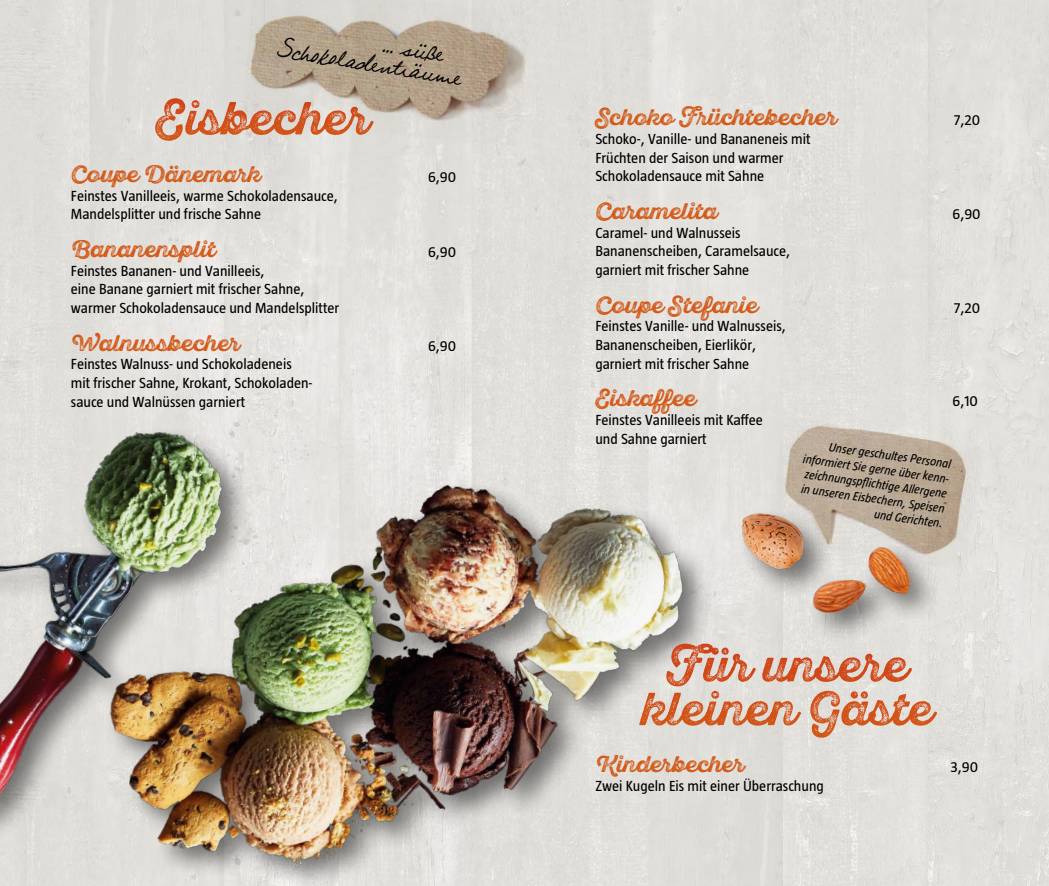
<style>
.page{position:relative;width:1049px;height:886px;background:#e2dfdb}
.page>*{position:absolute;margin:0;border:0;box-sizing:border-box;transform-origin:0 0}
.t1{font:26.25px/20.6px "Larissa Handwriting";color:#000}
.t2{font:22.5px "Sant Elia Rough Bold Thr";color:#d35917}
.t3{font:15px/18.8px "Taz";color:#000}
.t4{font:italic 12.5px/15px "Taz";color:#000;text-align:right}
</style>
<div class="page">
<img style="left:0;top:349px;width:718px;height:537px">
<img style="left:241px;top:0;width:290px;height:147px">
<img style="left:765px;top:416px;width:219px;height:154px">
<svg style="left:639px;top:693px;width:32px;height:32px"></svg>
<svg style="left:671px;top:643px;width:42px;height:24px"></svg>
<svg style="left:155px;top:98px;width:30px;height:43px"></svg>
<img style="left:732px;top:457px;width:159px;height:159px">
<img style="left:800px;top:499px;width:159px;height:159px">
<h1 class="t1" style="left:283px;top:17px;width:187px;text-indent:104px;rotate:9deg">… süße<br>Schokoladenträume</h1>
<h2 class="t2" style="left:71px;top:161px;width:191px">Coupe Dänemark</h2>
<p class="t3" style="left:428px;top:167px;width:30px">6,90</p>
<p class="t3" style="left:71px;top:186px;width:269px">Feinstes Vanilleeis, warme Schokoladensauce,<br>Mandelsplitter und frische Sahne</p>
<h2 class="t2" style="left:71px;top:236px;width:146px">Bananensplit</h2>
<p class="t3" style="left:428px;top:242px;width:30px">6,90</p>
<p class="t3" style="left:71px;top:261px;width:270px">Feinstes Bananen- und Vanilleeis,<br>eine Banane garniert mit frischer Sahne, warmer Schokoladensauce und Mandelsplitter</p>
<h2 class="t2" style="left:71px;top:330px;width:170px">Walnussbecher</h2>
<p class="t3" style="left:428px;top:336px;width:30px">6,90</p>
<p class="t3" style="left:71px;top:355px;width:243px">Feinstes Walnuss- und Schokoladeneis mit frischer Sahne, Krokant, Schokoladen&shy;sauce und Walnüssen garniert</p>
<h2 class="t2" style="left:595px;top:104px;width:243px">Schoko Früchtebecher</h2>
<p class="t3" style="left:954px;top:110px;width:28px">7,20</p>
<p class="t3" style="left:595px;top:129px;width:217px">Schoko-, Vanille- und Bananeneis mit<br>Früchten der Saison und warmer<br>Schokoladensauce mit Sahne</p>
<h2 class="t2" style="left:595px;top:198px;width:123px">Caramelita</h2>
<p class="t3" style="left:952px;top:204px;width:30px">6,90</p>
<p class="t3" style="left:595px;top:223px;width:196px">Caramel- und Walnusseis<br>Bananenscheiben, Caramelsauce, garniert mit frischer Sahne</p>
<h2 class="t2" style="left:595px;top:292px;width:164px">Coupe Stefanie</h2>
<p class="t3" style="left:954px;top:298px;width:28px">7,20</p>
<p class="t3" style="left:595px;top:317px;width:192px">Feinstes Vanille- und Walnusseis,<br>Bananenscheiben, Eierlikör, garniert mit frischer Sahne</p>
<h2 class="t2" style="left:595px;top:385px;width:102px">Eiskaffee</h2>
<p class="t3" style="left:952px;top:392px;width:27px">6,10</p>
<p class="t3" style="left:595px;top:410px;width:169px">Feinstes Vanilleeis mit Kaffee und Sahne garniert</p>
<p class="t4" style="left:806px;top:436px;width:152px;rotate:8deg">Unser geschultes Personal informiert Sie gerne über kenn&shy;zeichnungspfl ichtige Allergene in unseren Eisbechern, Speisen und Gerichten.</p>
<h2 class="t2" style="left:595px;top:751px;width:150px">Kinderbecher</h2>
<p class="t3" style="left:950px;top:758px;width:29px">3,90</p>
<p class="t3" style="left:595px;top:776px;width:230px">Zwei Kugeln Eis mit einer Überraschung</p>
</div>
